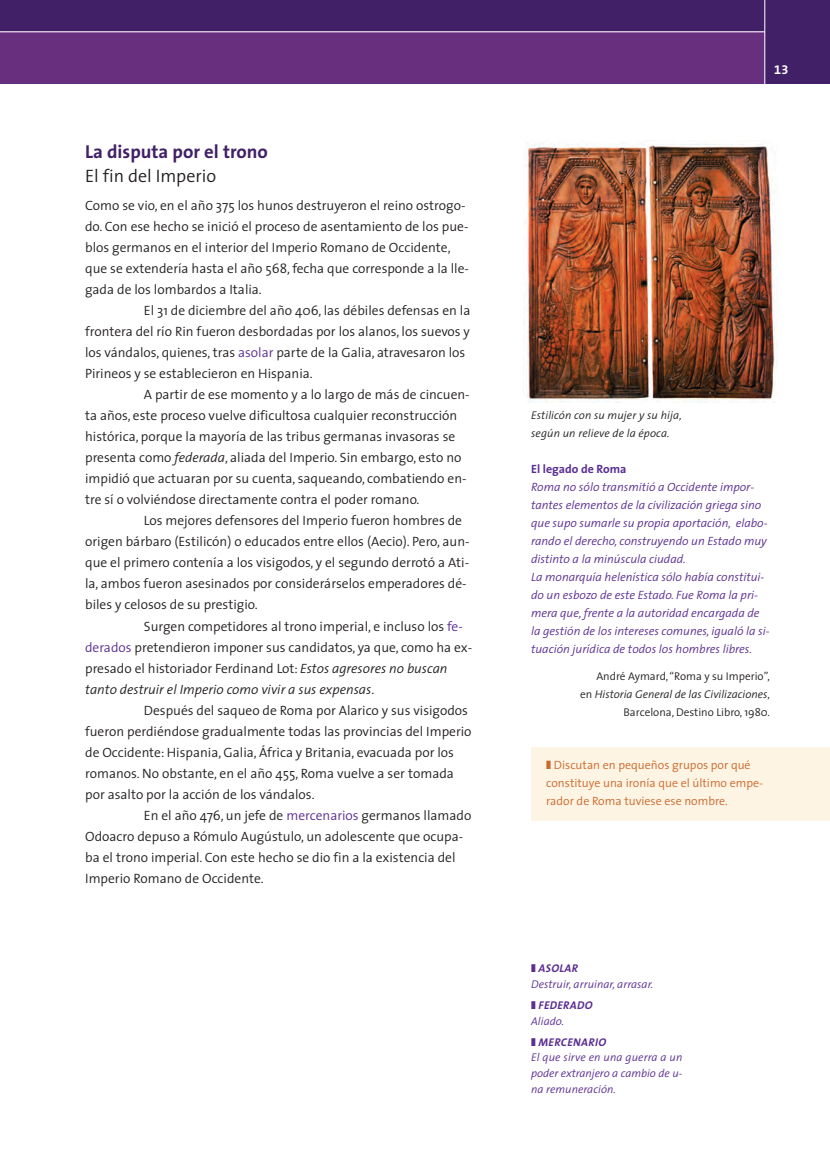
<style>
.page{position:relative;width:830px;height:1170px;background:#fff}
.page>*{position:absolute;margin:0;border:0;box-sizing:border-box;transform-origin:0 0}
.t1{font:700 18.75px "The Sans";color:#412067}
.t2{font:300 18px "The Sans";color:#231f20}
.t3{font:300 13.5px "The Sans";color:#231f20}
.t4{font:italic 300 13.5px "The Sans";color:#231f20}
.t5{font:12.75px "The Sans Bold Expert";color:#fff}
.t6{font:italic 300 12px/18px "The Sans";color:#5b2e91}
.t7{font:300 12px/18px "The Sans";color:#cb692c}
.t8{font:700 12px "The Sans";color:#5b2e91}
.t9{font:italic 300 11.25px/15.8px "The Sans";letter-spacing:.005em;color:#5b2e91}
.t10{font:300 11.25px/18px "The Sans";color:#231f20;text-align:right}
.t11{font:italic 300 11.25px/18px "The Sans";letter-spacing:.01em;color:#231f20}
.t12{font:italic 700 11.25px/15.8px "The Sans";letter-spacing:.03em;color:#5b2e91}
.s1{color:#5b2e91}
.s2{font-style:italic}
.s3{font-style:normal}
.s4{font-weight:700}
.s5{font-weight:300}
</style>
<div class="page">
<img style="left:523px;top:140px;width:254px;height:262px">
<div style="left:0;top:0;width:829px;height:84px;background:#412067"></div>
<div style="left:0;top:31px;width:764px;height:53px;background:#692f7f"></div>
<hr style="left:0;top:31px;width:764px;height:1px;background:#fff">
<hr style="left:764px;top:0;width:1px;height:84px;background:#fff">
<div style="left:531px;top:747px;width:298px;height:74px;background:#fef4e4"></div>
<h1 class="t1" style="left:85px;top:144px;width:184px">La disputa por el trono</h1>
<h2 class="t2" style="left:85px;top:170px;width:132px">El fin del Imperio</h2>
<p class="t3" style="left:85px;top:201px;width:381px">Como se vio, en el año 375 los hunos destruyeron el reino ostrogo-</p>
<p class="t3" style="left:85px;top:222px;width:384px">do. Con ese hecho se inició el proceso de asentamiento de los pue-</p>
<p class="t3" style="left:85px;top:243px;width:367px">blos germanos en el interior del Imperio Romano de Occidente,</p>
<p class="t3" style="left:85px;top:264px;width:385px">que se extendería hasta el año 568, fecha que corresponde a la lle-</p>
<p class="t3" style="left:85px;top:285px;width:178px">gada de los lombardos a Italia.</p>
<p class="t3" style="left:144px;top:306px;width:328px">El 31 de diciembre del año 406, las débiles defensas en la</p>
<p class="t3" style="left:85px;top:327px;width:386px">frontera del río Rin fueron desbordadas por los alanos, los suevos y</p>
<p class="t3" style="left:85px;top:348px;width:381px">los vándalos, quienes, tras <span class="s1">asolar</span> parte de la Galia, atravesaron los</p>
<p class="t3" style="left:85px;top:369px;width:229px">Pirineos y se establecieron en Hispania.</p>
<p class="t3" style="left:144px;top:390px;width:327px">A partir de ese momento y a lo largo de más de cincuen-</p>
<p class="t3" style="left:85px;top:411px;width:373px">ta años, este proceso vuelve dificultosa cualquier reconstrucción</p>
<p class="t3" style="left:85px;top:432px;width:371px">histórica, porque la mayoría de las tribus germanas invasoras se</p>
<p class="t3" style="left:85px;top:453px;width:378px">presenta como <span class="s2">federada</span>, aliada del Imperio. Sin embargo, esto no</p>
<p class="t3" style="left:85px;top:474px;width:383px">impidió que actuaran por su cuenta, saqueando, combatiendo en-</p>
<p class="t3" style="left:85px;top:495px;width:336px">tre sí o volviéndose directamente contra el poder romano.</p>
<p class="t3" style="left:144px;top:516px;width:319px">Los mejores defensores del Imperio fueron hombres de</p>
<p class="t3" style="left:85px;top:537px;width:386px">origen bárbaro (Estilicón) o educados entre ellos (Aecio). Pero, aun-</p>
<p class="t3" style="left:85px;top:558px;width:385px">que el primero contenía a los visigodos, y el segundo derrotó a Ati-</p>
<p class="t3" style="left:85px;top:579px;width:383px">la, ambos fueron asesinados por considerárselos emperadores dé-</p>
<p class="t3" style="left:85px;top:600px;width:174px">biles y celosos de su prestigio.</p>
<p class="t3" style="left:144px;top:621px;width:320px">Surgen competidores al trono imperial, e incluso los <span class="s1">fe-</span></p>
<p class="t3" style="left:85px;top:642px;width:388px"><span class="s1">derados</span> pretendieron imponer sus candidatos, ya que, como ha ex-</p>
<p class="t3" style="left:85px;top:663px;width:364px">presado el historiador Ferdinand Lot: <span class="s2">Estos agresores no buscan</span></p>
<p class="t4" style="left:85px;top:683px;width:290px">tanto destruir el Imperio como vivir a sus expensas<span class="s3">.</span></p>
<p class="t3" style="left:144px;top:705px;width:325px">Después del saqueo de Roma por Alarico y sus visigodos</p>
<p class="t3" style="left:85px;top:726px;width:388px">fueron perdiéndose gradualmente todas las provincias del Imperio</p>
<p class="t3" style="left:85px;top:747px;width:370px">de Occidente: Hispania, Galia, África y Britania, evacuada por los</p>
<p class="t3" style="left:85px;top:768px;width:370px">romanos. No obstante, en el año 455, Roma vuelve a ser tomada</p>
<p class="t3" style="left:85px;top:789px;width:231px">por asalto por la acción de los vándalos.</p>
<p class="t3" style="left:144px;top:810px;width:329px">En el año 476, un jefe de <span class="s1">mercenarios</span> germanos llamado</p>
<p class="t3" style="left:85px;top:831px;width:379px">Odoacro depuso a Rómulo Augústulo, un adolescente que ocupa-</p>
<p class="t3" style="left:85px;top:852px;width:372px">ba el trono imperial. Con este hecho se dio fin a la existencia del</p>
<p class="t3" style="left:85px;top:873px;width:180px">Imperio Romano de Occidente.</p>
<p class="t5" style="left:774px;top:65px;width:16px">13</p>
<p class="t11" style="left:531px;top:407px;width:152px">Estilicón con su mujer y su hija, según un relieve de la época.</p>
<p class="t8" style="left:531px;top:464px;width:97px">El legado de Roma</p>
<p class="t6" style="left:531px;top:479px;width:240px">Roma no sólo transmitió a Occidente impor&shy;tantes elementos de la civilización griega sino que supo sumarle su propia aportación, elabo&shy;rando el derecho, construyendo un Estado muy distinto a la minúscula ciudad.<br>La monarquía helenística sólo había constitui&shy;do un esbozo de este Estado. Fue Roma la pri&shy;mera que, frente a la autoridad encargada de la gestión de los intereses comunes, igualó la si&shy;tuación jurídica de todos los hombres libres.</p>
<p class="t10" style="left:580px;top:668px;width:191px">André Aymard, “Roma y su Imperio”,<br>en <span class="s2">Historia General de las Civilizaciones</span>,<br>Barcelona, Destino Libro, 1980.</p>
<p class="t7" style="left:546px;top:757px;width:218px">❚ Discutan en pequeños grupos por qué constituye una ironía que el último empe&shy;rador de Roma tuviese ese nombre.</p>
<p class="t9" style="left:531px;top:961px;width:124px">❚ <span class="s4">ASOLAR<br></span>Destruir, arruinar, arrasar.</p>
<p class="t12" style="left:531px;top:998px;width:63px">❚ FEDERADO<br><span class="s5">Aliado.</span></p>
<p class="t9" style="left:531px;top:1034px;width:153px">❚ <span class="s4">MERCENARIO<br></span>El que sirve en una guerra a un poder extranjero a cambio de u&shy;na remuneración.</p>
</div>
